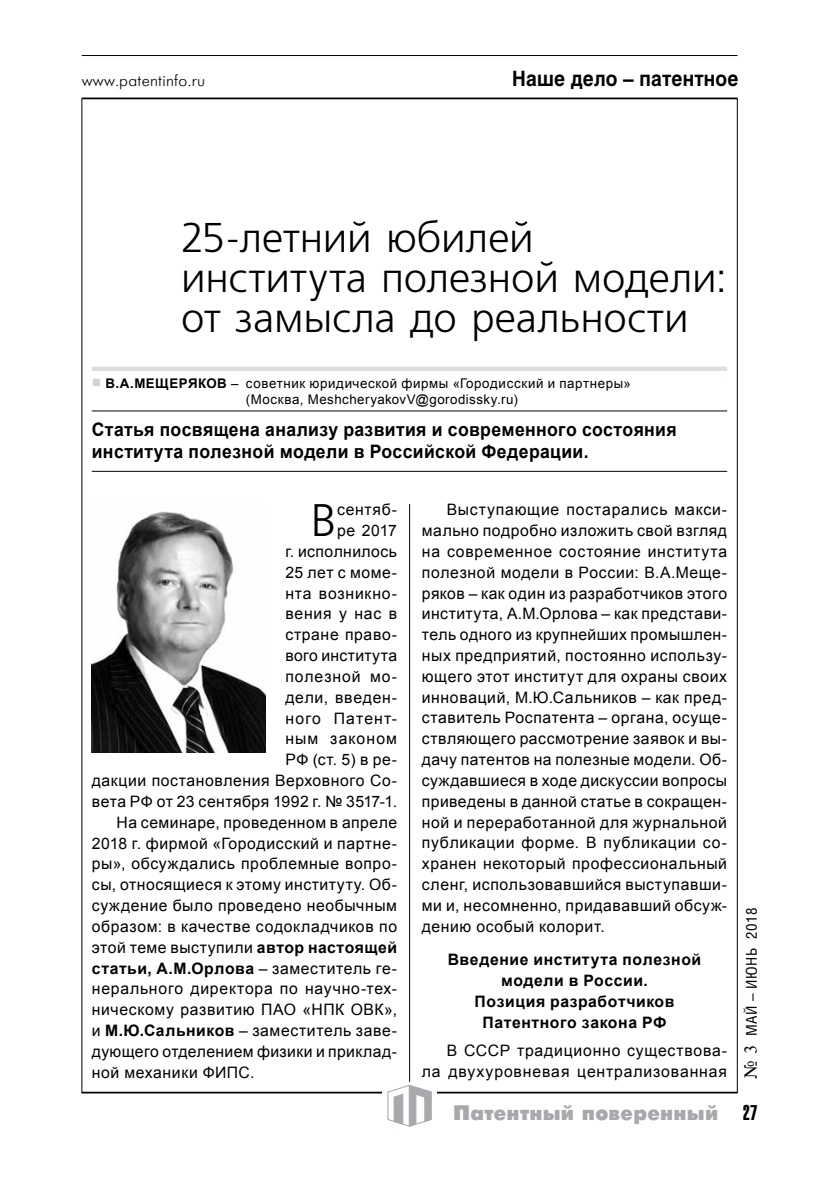
<style>
.page{position:relative;width:819px;height:1191px;background:#fff}
.page>*{position:absolute;margin:0;border:0;box-sizing:border-box;transform-origin:0 0}
.t1{font:45.5px "Free Set C";color:#000}
.t2{font:41.48px/40.2px "Free Set C";letter-spacing:-.005em;color:#000}
.t3{font:21px "Futuris XC";letter-spacing:.015em;color:#a7a9ac;scale:.96 1}
.t4{font:700 21px "Helios";letter-spacing:.01em;color:#000;scale:.9 1}
.t5{font:21px "Helios Extra Compressed";color:#000;scale:.85 1}
.t6{font:700 18.55px/22.2px "Arial";letter-spacing:.02em;color:#000;scale:.95 1}
.t7{font:15.75px/20.8px "Arial";letter-spacing:.04em;color:#000;text-align:justify}
.t8{font:700 15.75px/20.8px "Arial";letter-spacing:.035em;color:#000;text-align:center}
.t9{font:15.75px "Arial";letter-spacing:.02em;color:#000}
.t10{font:15.75px "Futuris Light C";letter-spacing:.015em;color:#000}
.t11{font:15.75px "Arial";letter-spacing:.06em;color:#000}
.t12{font:15.75px "Arial";letter-spacing:.075em;color:#000}
.t13{font:15.75px "Arial";letter-spacing:.07em;color:#000}
.t14{font:14.88px "Helios Cond";letter-spacing:.03em;color:#000;scale:1.05 1}
.t15{font:13.3px/15.8px "Arial";letter-spacing:.045em;color:#000}
.s1{font-family:"Garamond";font-weight:700;font-size:15.75px;color:#d1d3d4}
.s2{font-weight:700}
.s3{font-weight:400}
.s4{font-family:"Newton C";font-size:17.5px}
</style>
<div class="page">
<hr style="left:409px;top:109px;width:1px;height:972px;background:#000">
<hr style="left:82px;top:1091px;width:655px;height:2px;background:#000">
<div style="left:382px;top:1089px;width:54px;height:10px;background:#fff"></div>
<hr style="left:82px;top:98px;width:655px;height:1px;background:#000">
<hr style="left:82px;top:55px;width:655px;height:1px;background:#000">
<svg style="left:387px;top:1084px;width:44px;height:42px"></svg>
<hr style="left:82px;top:98px;width:1px;height:995px;background:#000">
<hr style="left:737px;top:98px;width:1px;height:995px;background:#000">
<div style="left:397px;top:104px;width:24px;height:400px;background:#fff"></div>
<div style="left:92px;top:366px;width:635px;height:5px;background:#dcddde"></div>
<hr style="left:92px;top:411px;width:635px;height:1px;background:#000">
<hr style="left:92px;top:471px;width:635px;height:1px;background:#000">
<img style="left:92px;top:511px;width:173px;height:241px">
<p class="t10" style="left:82px;top:72px;width:125px">www.patentinfo.ru</p>
<h3 class="t4" style="left:512px;top:66px;width:253px">Наше дело – патентное</h3>
<h2 class="t2" style="left:181px;top:219px;width:547px">25-летний юбилей института полезной модели: от замысла до реальности</h2>
<p class="t15" style="left:246px;top:375px;width:386px;text-indent:-154px"><span class="s1">■</span> <span class="s2">В.А.Мещеряков</span> – советник юридической фирмы «Городисский и партнеры» (Москва, MeshcheryakovV@gorodissky.ru)</p>
<p class="t6" style="left:92px;top:419px;width:617px">Статья посвящена анализу развития и современного состояния института полезной модели в Российской Федерации.</p>
<h1 class="t1" style="left:310px;top:496px;width:28px">В</h1>
<p class="t7" style="left:337px;top:499px;width:62px">сентяб-</p>
<p class="t7" style="left:337px;top:520px;width:62px">ре 2017</p>
<p class="t7" style="left:285px;top:541px;width:113px">г. исполнилось</p>
<p class="t7" style="left:285px;top:562px;width:113px">25 лет с моме-</p>
<p class="t7" style="left:285px;top:583px;width:113px">нта возникно-</p>
<p class="t7" style="left:285px;top:603px;width:113px">вения у нас в</p>
<p class="t7" style="left:285px;top:624px;width:113px">стране право-</p>
<p class="t9" style="left:285px;top:645px;width:113px">вого института</p>
<p class="t11" style="left:285px;top:666px;width:113px">полезной мо-</p>
<p class="t7" style="left:285px;top:687px;width:113px">дели, введен-</p>
<p class="t12" style="left:285px;top:707px;width:113px">ного Патент-</p>
<p class="t13" style="left:285px;top:728px;width:113px">ным законом</p>
<p class="t7" style="left:285px;top:749px;width:113px">РФ (ст. 5) в ре-</p>
<p class="t7" style="left:92px;top:770px;width:307px">дакции постановления Верховного Со-</p>
<p class="t7" style="left:92px;top:791px;width:307px">вета РФ от 23 сентября 1992 г. № 3517-1.</p>
<p class="t7" style="left:117px;top:812px;width:282px">На семинаре, проведенном в апреле</p>
<p class="t7" style="left:92px;top:832px;width:307px">2018 г. фирмой «Городисский и партне-</p>
<p class="t7" style="left:92px;top:853px;width:307px">ры», обсуждались проблемные вопро-</p>
<p class="t7" style="left:92px;top:874px;width:307px">сы, относящиеся к этому институту. Об-</p>
<p class="t7" style="left:92px;top:895px;width:307px">суждение было проведено необычным</p>
<p class="t7" style="left:92px;top:916px;width:307px">образом: в качестве содокладчиков по</p>
<p class="t7" style="left:92px;top:937px;width:307px">этой теме выступили <span class="s2">автор настоящей</span></p>
<p class="t8" style="left:92px;top:958px;width:307px">статьи, А.М.Орлова <span class="s3">– заместитель ге-</span></p>
<p class="t7" style="left:92px;top:978px;width:307px">нерального директора по научно-тех-</p>
<p class="t7" style="left:92px;top:999px;width:307px">ническому развитию ПАО «НПК ОВК»,</p>
<p class="t7" style="left:92px;top:1020px;width:307px">и <span class="s2">М.Ю.Сальников</span> – заместитель заве-</p>
<p class="t9" style="left:92px;top:1041px;width:306px">дующего отделением физики и приклад-</p>
<p class="t7" style="left:92px;top:1062px;width:164px">ной механики ФИПС.</p>
<p class="t7" style="left:422px;top:499px;width:307px;text-indent:25px">Выступающие постарались макси&shy;мально подробно изложить свой взгляд на современное состояние института полезной модели в России: В.А.Меще&shy;ряков – как один из разработчиков этого института, А.М.Орлова – как представи&shy;тель одного из крупнейших промышлен&shy;ных предприятий, постоянно использу&shy;ющего этот институт для охраны своих инноваций, М.Ю.Сальников – как пред&shy;ставитель Роспатента – органа, осуще&shy;ствляющего рассмотрение заявок и вы&shy;дачу патентов на полезные модели. Об&shy;суждавшиеся в ходе дискуссии вопросы приведены в данной статье в сокращен&shy;ной и переработанной для журнальной публикации форме. В публикации со&shy;хранен некоторый профессиональный сленг, использовавшийся выступавши&shy;ми и, несомненно, придававший обсуж&shy;дению особый колорит.</p>
<p class="t8" style="left:448px;top:949px;width:255px">Введение института полезной модели в России.<br>Позиция разработчиков<br>Патентного закона РФ</p>
<p class="t7" style="left:422px;top:1040px;width:307px;text-align:right">В СССР традиционно существова-<br>ла двухуровневая централизованная</p>
<h3 class="t3" style="left:453px;top:1101px;width:278px">патентный поверенный</h3>
<p class="t14" style="left:742px;top:1078px;width:164px;rotate:-90deg"><span class="s4">№ 3</span> май – июнЬ 2018</p>
<h3 class="t5" style="left:743px;top:1100px;width:18px">27</h3>
</div>
